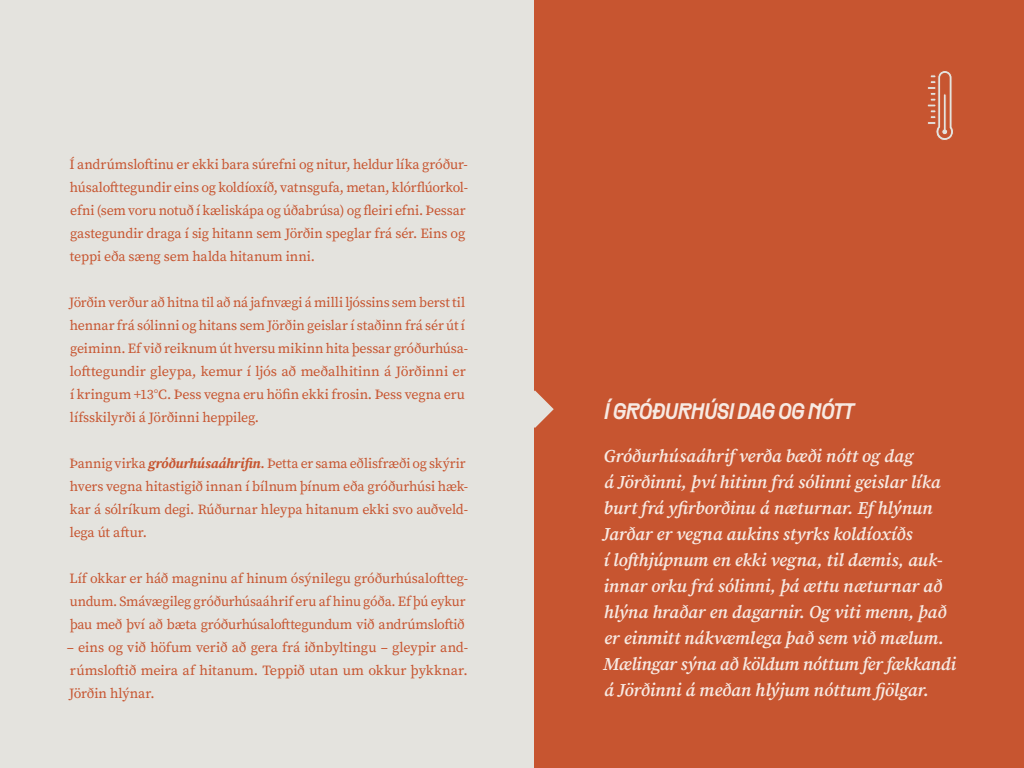
<style>
.page{position:relative;width:1024px;height:768px;background:#e4e3de}
.page>*{position:absolute;margin:0;border:0;box-sizing:border-box;transform-origin:0 0}
.t1{font:italic 700 22px "PP Rader";letter-spacing:.01em;color:#f7e9e2;scale:.94 1}
.t2{font:italic 600 18px/26px "Source Serif Pro";letter-spacing:-.01em;color:#f7e9e2}
.t3{font:14px/23px "Source Serif Pro";letter-spacing:-.01em;color:#c75530}
.s1{font-weight:700;font-style:italic}
.s2{font-weight:600;font-style:italic}
</style>
<div class="page">
<div style="left:535px;top:0;width:489px;height:768px;background:#c75530"></div>
<svg style="left:534px;top:390px;width:20px;height:38px"></svg>
<svg style="left:927px;top:71px;width:26px;height:69px"></svg>
<p class="t3" style="left:70px;top:153px;width:400px">Í andrúmsloftinu er ekki bara súrefni og nitur, heldur líka gróður&shy;húsalofttegundir eins og koldíoxíð, vatnsgufa, metan, klórflúorkol&shy;efni (sem voru notuð í kæliskápa og úðabrúsa) og fleiri efni. Þessar gastegundir draga í sig hitann sem Jörðin speglar frá sér. Eins og teppi eða sæng sem halda hitanum inni.</p>
<p class="t3" style="left:69px;top:291px;width:400px">Jörðin verður að hitna til að ná jafnvægi á milli ljóssins sem berst til hennar frá sólinni og hitans sem Jörðin geislar í staðinn frá sér út í geiminn. Ef við reiknum út hversu mikinn hita þessar gróðurhúsa&shy;lofttegundir gleypa, kemur í ljós að meðalhitinn á Jörðinni er í kringum +13°C. Þess vegna eru höfin ekki frosin. Þess vegna eru lífsskilyrði á Jörðinni heppileg.</p>
<p class="t3" style="left:70px;top:452px;width:400px">Þannig virka <span class="s1">gróðurhúsaáhrifin</span><span class="s2">.</span> Þetta er sama eðlisfræði og skýrir hvers vegna hitastigið innan í bílnum þínum eða gróðurhúsi hæk&shy;kar á sólríkum degi. Rúðurnar hleypa hitanum ekki svo auðveld&shy;lega út aftur.</p>
<p class="t3" style="left:70px;top:567px;width:400px">Líf okkar er háð magninu af hinum ósýnilegu gróðurhúsaloftteg&shy;undum. Smávægileg gróðurhúsaáhrif eru af hinu góða. Ef þú eykur þau með því að bæta gróðurhúsalofttegundum við andrúmsloftið</p>
<p class="t3" style="left:67px;top:636px;width:403px;text-align:justify">– eins og við höfum verið að gera frá iðnbyltingu – gleypir and&shy;rúmsloftið meira af hitanum. Teppið utan um okkur þykknar.<br>Jörðin hlýnar.</p>
<h1 class="t1" style="left:605px;top:398px;width:267px">Í GRÓÐURHÚSI DAG OG NÓTT</h1>
<p class="t2" style="left:603px;top:443px;width:355px">Gróðurhúsaáhrif verða bæði nótt og dag<br>á Jörðinni, því hitinn frá sólinni geislar líka burt frá yfirborðinu á næturnar. Ef hlýnun Jarðar er vegna aukins styrks koldíoxíðs<br>í lofthjúpnum en ekki vegna, til dæmis, auk&shy;innar orku frá sólinni, þá ættu næturnar að hlýna hraðar en dagarnir. Og viti menn, það er einmitt nákvæmlega það sem við mælum.<br>Mælingar sýna að köldum nóttum fer fækkandi á Jörðinni á meðan hlýjum nóttum fjölgar.</p>
</div>
